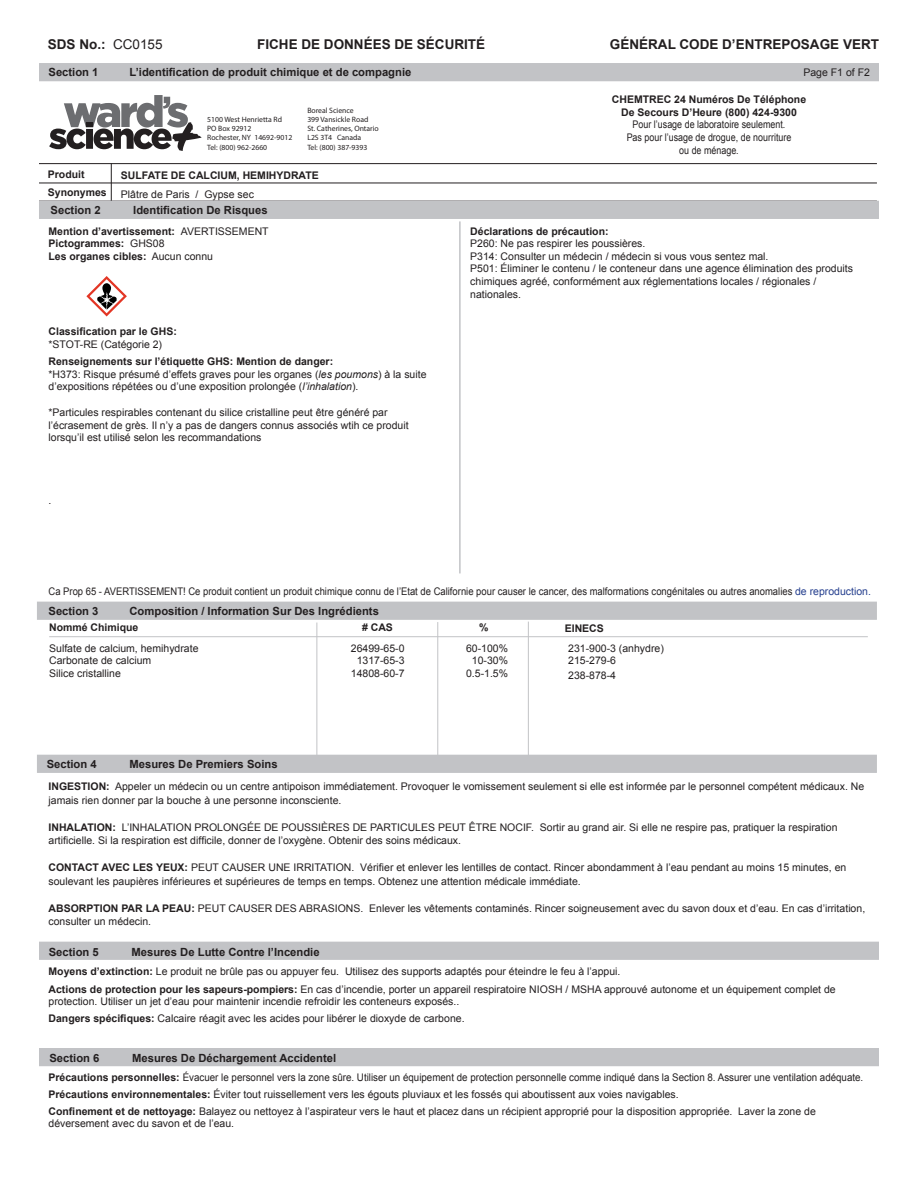
<style>
.page{position:relative;width:918px;height:1188px;background:#fff}
.page>*{position:absolute;margin:0;border:0;box-sizing:border-box;transform-origin:0 0}
.t1{font:700 13.5px "Arial";color:#231f20}
.t2{font:700 11.25px "Arial";color:#231f20}
.t3{font:10.5px/12.6px "Arial";color:#231f20}
.t4{font:10.5px/16.8px "Arial";color:#231f20;scale:.93 1}
.t5{font:700 10.5px/12.6px "Arial";color:#231f20;text-align:center}
.t6{font:10.5px "Arial";color:#231f20;scale:.9 1}
.t7{font:10.5px/12.6px "Arial";color:#231f20;text-align:center;scale:.85 1}
.t8{font:7.65px/9.3px "Myriad Pro";color:#231f20}
.s1{font-weight:400}
.s2{font-weight:700}
.s3{font-style:italic}
.s4{color:#253f8e}
</style>
<div class="page">
<hr style="left:111px;top:163px;width:1px;height:39px;background:#231f20">
<div style="left:39px;top:63px;width:840px;height:18px;background:#c2c3c6"></div>
<div style="left:37px;top:755px;width:840px;height:18px;background:#c2c3c6"></div>
<div style="left:39px;top:942px;width:840px;height:18px;background:#c2c3c6"></div>
<hr style="left:39px;top:183px;width:838px;height:1px;background:#231f20">
<div style="left:39px;top:1048px;width:840px;height:18px;background:#c2c3c6"></div>
<div style="left:37px;top:602px;width:840px;height:18px;background:#c2c3c6"></div>
<div style="left:39px;top:201px;width:840px;height:18px;background:#c2c3c6"></div>
<hr style="left:39px;top:163px;width:838px;height:1px;background:#231f20">
<hr style="left:437px;top:622px;width:1px;height:135px;background:#c2c3c6">
<hr style="left:49px;top:636px;width:819px;height:1px;background:#c2c3c6">
<hr style="left:316px;top:623px;width:1px;height:134px;background:#c2c3c6">
<hr style="left:528px;top:622px;width:1px;height:134px;background:#c2c3c6">
<hr style="left:459px;top:221px;width:2px;height:352px;background:#c2c3c6">
<svg style="left:86px;top:276px;width:41px;height:41px"></svg>
<svg style="left:49px;top:95px;width:153px;height:56px"></svg>
<p class="t1" style="left:48px;top:35px;width:116px">SDS No.: <span class="s1">CC0155</span></p>
<p class="t1" style="left:610px;top:35px;width:271px">GÉNÉRAL CODE D’ENTREPOSAGE VERT</p>
<p class="t1" style="left:257px;top:35px;width:230px">FICHE DE DONNÉES DE SÉCURITÉ</p>
<p class="t2" style="left:49px;top:65px;width:52px">Section 1</p>
<p class="t2" style="left:130px;top:65px;width:283px">L’identification de produit chimique et de compagnie</p>
<p class="t5" style="left:48px;top:168px;width:38px">Produit</p>
<p class="t5" style="left:48px;top:186px;width:60px">Synonymes</p>
<p class="t8" style="left:207px;top:115px;width:87px">5100 West Henrietta Rd<br>PO Box 92912<br>Rochester, NY 14692-9012<br>Tel: (800) 962-2660</p>
<p class="t8" style="left:307px;top:105px;width:73px">Boreal Science<br>399 Vansickle Road<br>St. Catherines, Ontario<br>L2S 3T4 Canada<br>Tel: (800) 387-9393</p>
<p class="t5" style="left:121px;top:169px;width:199px">SULFATE DE CALCIUM, HEMIHYDRATE</p>
<p class="t3" style="left:121px;top:188px;width:135px">Plâtre de Paris / Gypse sec</p>
<p class="t2" style="left:51px;top:203px;width:52px">Section 2</p>
<p class="t2" style="left:133px;top:203px;width:136px">Identification De Risques</p>
<p class="t5" style="left:49px;top:225px;width:222px;text-align:left">Mention d’avertissement: <span class="s1">AVERTISSEMENT<br></span>Pictogrammes: <span class="s1">GHS08<br></span>Les organes cibles: <span class="s1">Aucun connu</span></p>
<p class="t5" style="left:49px;top:326px;width:130px">Classification par le GHS:</p>
<p class="t3" style="left:49px;top:338px;width:115px">*STOT-RE (Catégorie 2)</p>
<p class="t3" style="left:49px;top:355px;width:380px"><span class="s2">Renseignements sur l’étiquette GHS: Mention de danger:<br></span>*H373: Risque présumé d’effets graves pour les organes (<span class="s3">les poumons</span>) à la suite d’expositions répétées ou d’une exposition prolongée (<span class="s3">l’inhalation</span>).</p>
<p class="t3" style="left:49px;top:406px;width:362px">*Particules respirables contenant du silice cristalline peut être généré par l’écrasement de grès. Il n’y a pas de dangers connus associés wtih ce produit lorsqu’il est utilisé selon les recommandations</p>
<p class="t3" style="left:49px;top:494px;width:4px">.</p>
<p class="t3" style="left:803px;top:66px;width:68px">Page F1 of F2</p>
<p class="t5" style="left:612px;top:93px;width:196px">CHEMTREC 24 Numéros De Téléphone<br>De Secours D’Heure (800) 424-9300</p>
<p class="t7" style="left:627px;top:118px;width:195px">Pour l’usage de laboratoire seulement.<br>Pas pour l’usage de drogue, de nourriture ou de ménage.</p>
<p class="t5" style="left:470px;top:225px;width:140px">Déclarations de précaution:</p>
<p class="t3" style="left:470px;top:237px;width:384px">P260: Ne pas respirer les poussières.<br>P314: Consulter un médecin / médecin si vous vous sentez mal.<br>P501: Éliminer le contenu / le conteneur dans une agence élimination des produits chimiques agréé, conformément aux réglementations locales / régionales / nationales.</p>
<p class="t6" style="left:49px;top:585px;width:915px">Ca Prop 65 - AVERTISSEMENT! Ce produit contient un produit chimique connu de l’Etat de Californie pour causer le cancer, des malformations congénitales ou autres anomalies <span class="s4">de reproduction.</span></p>
<p class="t2" style="left:49px;top:603px;width:52px">Section 3</p>
<p class="t2" style="left:130px;top:603px;width:251px">Composition / Information Sur Des Ingrédients</p>
<p class="t5" style="left:49px;top:622px;width:91px">Nommé Chimique</p>
<p class="t5" style="left:362px;top:622px;width:32px"># CAS</p>
<p class="t5" style="left:479px;top:622px;width:11px">%</p>
<p class="t5" style="left:565px;top:622px;width:41px">EINECS</p>
<p class="t3" style="left:49px;top:642px;width:151px">Sulfate de calcium, hemihydrate</p>
<p class="t3" style="left:351px;top:642px;width:55px">26499-65-0</p>
<p class="t3" style="left:466px;top:642px;width:44px">60-100%</p>
<p class="t3" style="left:568px;top:642px;width:97px">231-900-3 (anhydre)</p>
<p class="t3" style="left:49px;top:655px;width:104px">Carbonate de calcium</p>
<p class="t3" style="left:357px;top:655px;width:49px">1317-65-3</p>
<p class="t3" style="left:472px;top:655px;width:38px">10-30%</p>
<p class="t3" style="left:568px;top:655px;width:49px">215-279-6</p>
<p class="t3" style="left:49px;top:667px;width:73px">Silice cristalline</p>
<p class="t3" style="left:351px;top:667px;width:55px">14808-60-7</p>
<p class="t3" style="left:466px;top:667px;width:44px">0.5-1.5%</p>
<p class="t3" style="left:568px;top:669px;width:49px">238-878-4</p>
<p class="t2" style="left:47px;top:757px;width:52px">Section 4</p>
<p class="t2" style="left:129px;top:757px;width:150px">Mesures De Premiers Soins</p>
<p class="t3" style="left:49px;top:780px;width:817px;line-height:13.5px"><span class="s2">INGESTION:</span> Appeler un médecin ou un centre antipoison immédiatement. Provoquer le vomissement seulement si elle est informée par le personnel compétent médicaux. Ne jamais rien donner par la bouche à une personne inconsciente.</p>
<p class="t3" style="left:49px;top:820px;width:791px;line-height:13.5px"><span class="s2">INHALATION:</span> L’INHALATION PROLONGÉE DE POUSSIÈRES DE PARTICULES PEUT ÊTRE NOCIF. Sortir au grand air. Si elle ne respire pas, pratiquer la respiration artificielle. Si la respiration est difficile, donner de l’oxygène. Obtenir des soins médicaux.</p>
<p class="t3" style="left:49px;top:861px;width:799px;line-height:13.5px"><span class="s2">CONTACT AVEC LES YEUX:</span> PEUT CAUSER UNE IRRITATION. Vérifier et enlever les lentilles de contact. Rincer abondamment à l’eau pendant au moins 15 minutes, en soulevant les paupières inférieures et supérieures de temps en temps. Obtenez une attention médicale immédiate.</p>
<p class="t3" style="left:49px;top:901px;width:818px;line-height:13.5px"><span class="s2">ABSORPTION PAR LA PEAU:</span> PEUT CAUSER DES ABRASIONS. Enlever les vêtements contaminés. Rincer soigneusement avec du savon doux et d’eau. En cas d’irritation, consulter un médecin.</p>
<p class="t2" style="left:49px;top:944px;width:52px">Section 5</p>
<p class="t2" style="left:132px;top:944px;width:190px">Mesures De Lutte Contre l’Incendie</p>
<p class="t3" style="left:49px;top:963px;width:789px;line-height:18px"><span class="s2">Moyens d’extinction:</span> Le produit ne brûle pas ou appuyer feu. Utilisez des supports adaptés pour éteindre le feu à l’appui.<br><span class="s2">Actions de protection pour les sapeurs-pompiers:</span> En cas d’incendie, porter un appareil respiratoire NIOSH / MSHA approuvé autonome et un équipement complet de</p>
<p class="t3" style="left:49px;top:993px;width:418px;line-height:16.5px">protection. Utiliser un jet d’eau pour maintenir incendie refroidir les conteneurs exposés..<br><span class="s2">Dangers spécifiques:</span> Calcaire réagit avec les acides pour libérer le dioxyde de carbone.</p>
<p class="t2" style="left:49px;top:1051px;width:52px">Section 6</p>
<p class="t2" style="left:132px;top:1051px;width:206px">Mesures De Déchargement Accidentel</p>
<p class="t4" style="left:49px;top:1069px;width:878px"><span class="s2">Précautions personnelles:</span> Évacuer le personnel vers la zone sûre. Utiliser un équipement de protection personnelle comme indiqué dans la Section 8. Assurer une ventilation adéquate.<br><span class="s2">Précautions environnementales:</span> Éviter tout ruissellement vers les égouts pluviaux et les fossés qui aboutissent aux voies navigables.<br><span class="s2">Confinement et de nettoyage:</span> Balayez ou nettoyez à l’aspirateur vers le haut et placez dans un récipient approprié pour la disposition appropriée. Laver la zone de</p>
<p class="t3" style="left:49px;top:1117px;width:187px">déversement avec du savon et de l’eau.</p>
</div>
